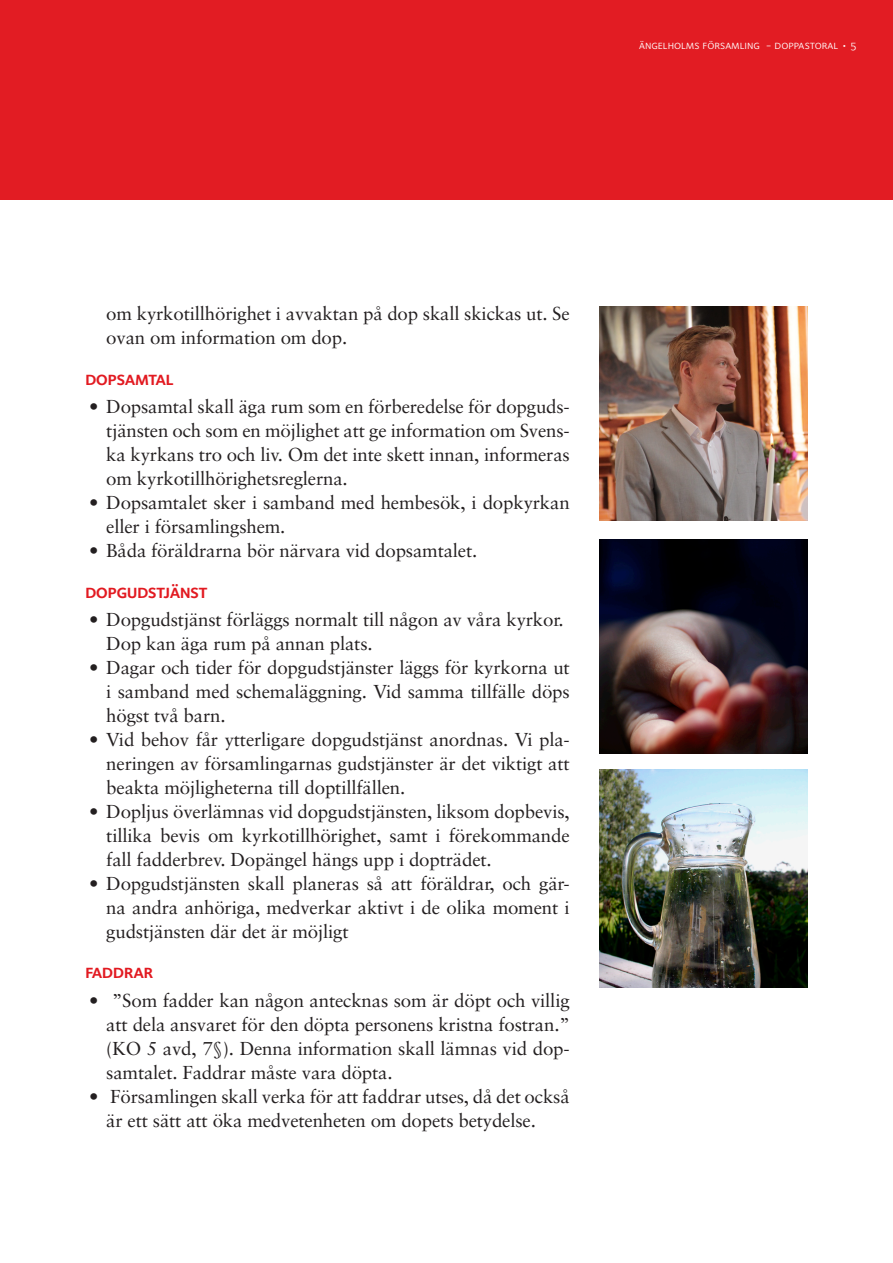
<style>
.page{position:relative;width:893px;height:1263px;background:#fff}
.page>*{position:absolute;margin:0;border:0;box-sizing:border-box;transform-origin:0 0}
.Underrubriker{font:19.5px "Foundry Sterling Demi Expert";letter-spacing:-.035em;color:#e21a21}
.Styckeformat__1{font:18.75px/24px "Sabon CE";letter-spacing:-.01em;color:#231f20;text-align:justify}
.t1{font:12px "Foundry Sterling Book Expert";color:#fff}
</style>
<div class="page">
<div style="left:0;top:0;width:893px;height:200px;background:#e21a21"></div>
<img style="left:600px;top:539px;width:207px;height:214px">
<img style="left:600px;top:306px;width:207px;height:214px">
<img style="left:600px;top:769px;width:207px;height:219px">
<p class="t1" style="left:639px;top:38px;width:219px">ängelholms församling - doppastoral • 5</p>
<p class="Styckeformat__1" style="left:106px;top:302px;width:465px">om kyrkotillhörighet i avvaktan på dop skall skickas ut. Se ovan om information om dop.</p>
<p class="Underrubriker" style="left:85px;top:366px;width:90px">dopsamtal</p>
<p class="Styckeformat__1" style="left:106px;top:394px;width:465px;text-indent:-17px">• Dopsamtal skall äga rum som en förberedelse för dopguds&shy;tjänsten och som en möjlighet att ge information om Svens&shy;ka kyrkans tro och liv. Om det inte skett innan, informeras om kyrkotillhörighetsreglerna.</p>
<p class="Styckeformat__1" style="left:106px;top:490px;width:465px;text-indent:-17px">• Dopsamtalet sker i samband med hembesök, i dopkyrkan eller i församlingshem.</p>
<p class="Styckeformat__1" style="left:89px;top:538px;width:390px">• Båda föräldrarna bör närvara vid dopsamtalet.</p>
<p class="Underrubriker" style="left:85px;top:579px;width:124px">dopgudstjänst</p>
<p class="Styckeformat__1" style="left:106px;top:607px;width:459px;text-indent:-17px">• Dopgudstjänst förläggs normalt till någon av våra kyrkor.<br>Dop kan äga rum på annan plats.</p>
<p class="Styckeformat__1" style="left:106px;top:655px;width:465px;text-indent:-17px">• Dagar och tider för dopgudstjänster läggs för kyrkorna ut i samband med schemaläggning. Vid samma tillfälle döps högst två barn.</p>
<p class="Styckeformat__1" style="left:106px;top:727px;width:465px;text-indent:-17px">• Vid behov får ytterligare dopgudstjänst anordnas. Vi pla&shy;neringen av församlingarnas gudstjänster är det viktigt att beakta möjligheterna till doptillfällen.</p>
<p class="Styckeformat__1" style="left:106px;top:799px;width:465px;text-indent:-17px">• Dopljus överlämnas vid dopgudstjänsten, liksom dopbevis, tillika bevis om kyrkotillhörighet, samt i förekommande fall fadderbrev. Dopängel hängs upp i dopträdet.</p>
<p class="Styckeformat__1" style="left:106px;top:871px;width:465px;text-indent:-17px">• Dopgudstjänsten skall planeras så att föräldrar, och gär&shy;na andra anhöriga, medverkar aktivt i de olika moment i gudstjänsten där det är möjligt</p>
<p class="Underrubriker" style="left:85px;top:960px;width:70px">faddrar</p>
<p class="Styckeformat__1" style="left:106px;top:988px;width:465px;text-indent:-17px">• ”Som fadder kan någon antecknas som är döpt och villig att dela ansvaret för den döpta personens kristna fostran.” (KO 5 avd, 7§). Denna information skall lämnas vid dop&shy;samtalet. Faddrar måste vara döpta.</p>
<p class="Styckeformat__1" style="left:106px;top:1084px;width:465px;text-indent:-17px">• Församlingen skall verka för att faddrar utses, då det också är ett sätt att öka medvetenheten om dopets betydelse.</p>
</div>
